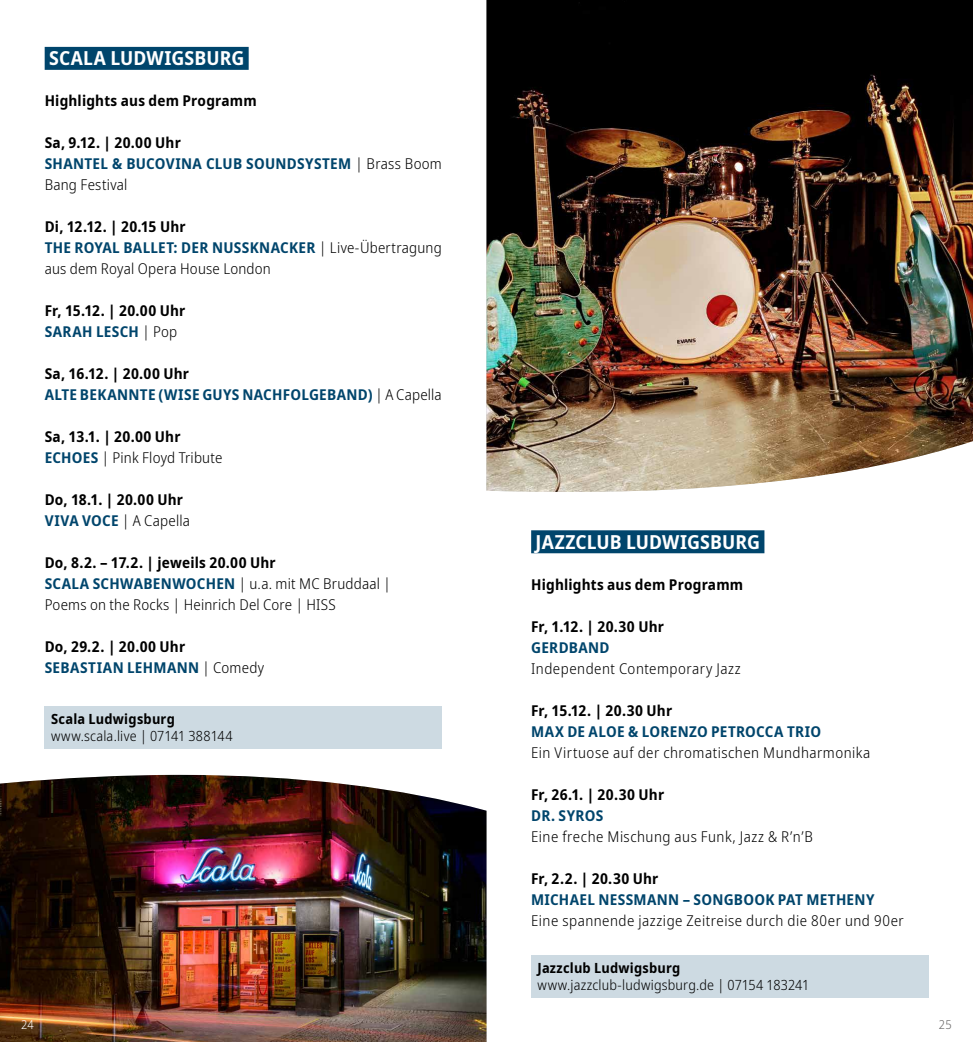
<style>
.page{position:relative;width:973px;height:1042px;background:#fff}
.page>*{position:absolute;margin:0;border:0;box-sizing:border-box;transform-origin:0 0}
.t1{font:700 semi-condensed 19.25px "Noto Sans";letter-spacing:.005em;color:#fff}
.t2{font:700 semi-condensed 14.88px/21px "Noto Sans";letter-spacing:.015em;color:#000}
.t3{font:700 semi-condensed 14.88px/21px "Noto Sans";letter-spacing:.02em;color:#00456c}
.t4{font:300 semi-condensed 14.88px/21px "Noto Sans";letter-spacing:.01em;color:#000}
.t5{font:300 semi-condensed 14.88px "Noto Sans";letter-spacing:.03em;color:#000}
.t6{font:300 semi-condensed 14px "Noto Sans";letter-spacing:.015em;color:#000}
.t7{font:700 semi-condensed 14px "Noto Sans";letter-spacing:.02em;color:#000}
.t8{font:300 semi-condensed 12.25px "Noto Sans";color:#fff}
.t9{font:300 semi-condensed 12.25px "Noto Sans";color:#646363}
.s1{color:#000}
.s2{font-weight:300;color:#000}
.s3{font-weight:700}
.s4{font-weight:700;color:#00456c}
.s5{color:#00456c}
.s6{font-weight:300}
</style>
<div class="page">
<div style="left:531px;top:530px;width:233px;height:23px;background:#00456c"></div>
<div style="left:531px;top:955px;width:397px;height:42px;background:#cddae2"></div>
<div style="left:45px;top:47px;width:204px;height:23px;background:#00456c"></div>
<div style="left:45px;top:706px;width:396px;height:42px;background:#cddae2"></div>
<img style="left:486px;top:0;width:486px;height:492px">
<img style="left:0;top:775px;width:486px;height:267px">
<p class="t1" style="left:49px;top:44px;width:197px">SCALA LUDWIGSBURG</p>
<p class="t2" style="left:45px;top:90px;width:213px">Highlights aus dem Programm</p>
<p class="t3" style="left:45px;top:132px;width:398px"><span class="s1">Sa, 9.12. | 20.00 Uhr<br></span>SHANTEL &amp; BUCOVINA CLUB SOUNDSYSTEM <span class="s2">| Brass Boom<br>Bang Festival</span></p>
<p class="t4" style="left:45px;top:216px;width:398px"><span class="s3">Di, 12.12. | 20.15 Uhr<br></span><span class="s4">THE ROYAL BALLET: DER NUSSKNACKER</span> | Live-Übertragung aus dem Royal Opera House London</p>
<p class="t2" style="left:45px;top:300px;width:142px">Fr, 15.12. | 20.00 Uhr<br><span class="s5">SARAH LESCH</span> <span class="s6">| Pop</span></p>
<p class="t3" style="left:45px;top:363px;width:398px"><span class="s1">Sa, 16.12. | 20.00 Uhr<br></span>ALTE BEKANNTE (WISE GUYS NACHFOLGEBAND) <span class="s2">| A Capella</span></p>
<p class="t2" style="left:45px;top:426px;width:179px">Sa, 13.1. | 20.00 Uhr<br><span class="s5">ECHOES</span> <span class="s6">| Pink Floyd Tribute</span></p>
<p class="t2" style="left:45px;top:489px;width:147px">Do, 18.1. | 20.00 Uhr<br><span class="s5">VIVA VOCE</span> <span class="s6">| A Capella</span></p>
<p class="t4" style="left:45px;top:553px;width:347px"><span class="s3">Do, 8.2. – 17.2. | jeweils 20.00 Uhr<br></span><span class="s4">SCALA SCHWABENWOCHEN</span> | u.a. mit MC Bruddaal |<br>Poems on the Rocks | Heinrich Del Core | HISS</p>
<p class="t2" style="left:45px;top:636px;width:221px">Do, 29.2. | 20.00 Uhr<br><span class="s5">SEBASTIAN LEHMANN</span> <span class="s6">| Comedy</span></p>
<p class="t7" style="left:51px;top:709px;width:125px">Scala Ludwigsburg</p>
<p class="t6" style="left:51px;top:726px;width:183px">www.scala.live | 07141 388144</p>
<p class="t1" style="left:535px;top:528px;width:226px">JAZZCLUB LUDWIGSBURG</p>
<p class="t2" style="left:531px;top:574px;width:213px">Highlights aus dem Programm</p>
<p class="t2" style="left:531px;top:616px;width:134px">Fr, 1.12. | 20.30 Uhr</p>
<p class="t3" style="left:531px;top:637px;width:80px">GERDBAND</p>
<p class="t5" style="left:531px;top:658px;width:211px">Independent Contemporary Jazz</p>
<p class="t2" style="left:531px;top:700px;width:142px">Fr, 15.12. | 20.30 Uhr</p>
<p class="t3" style="left:531px;top:721px;width:291px">MAX DE ALOE &amp; LORENZO PETROCCA TRIO</p>
<p class="t5" style="left:531px;top:742px;width:340px">Ein Virtuose auf der chromatischen Mundharmonika</p>
<p class="t2" style="left:531px;top:784px;width:134px">Fr, 26.1. | 20.30 Uhr</p>
<p class="t3" style="left:531px;top:805px;width:74px">DR. SYROS</p>
<p class="t5" style="left:531px;top:826px;width:283px">Eine freche Mischung aus Funk, Jazz &amp; R’n’B</p>
<p class="t2" style="left:531px;top:868px;width:129px">Fr, 2.2. | 20.30 Uhr</p>
<p class="t3" style="left:531px;top:889px;width:345px">MICHAEL NESSMANN – SONGBOOK PAT METHENY</p>
<p class="t5" style="left:531px;top:910px;width:374px">Eine spannende jazzige Zeitreise durch die 80er und 90er</p>
<p class="t7" style="left:537px;top:958px;width:144px">Jazzclub Ludwigsburg</p>
<p class="t6" style="left:537px;top:975px;width:273px">www.jazzclub-ludwigsburg.de | 07154 183241</p>
<p class="t8" style="left:21px;top:1016px;width:14px">24</p>
<p class="t9" style="left:938px;top:1016px;width:14px">25</p>
</div>
